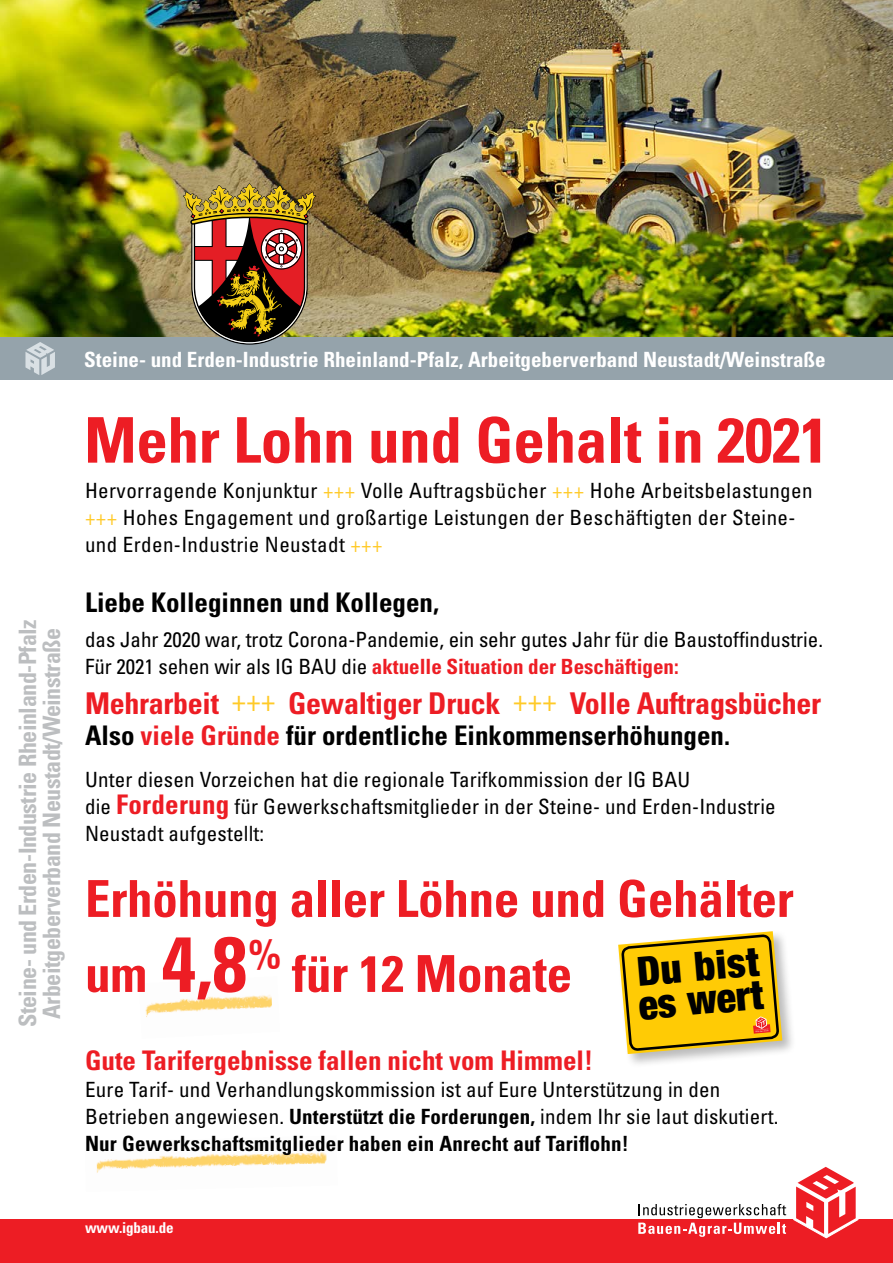
<style>
.page{position:relative;width:893px;height:1263px;background:#fff}
.page>*{position:absolute;margin:0;border:0;box-sizing:border-box;transform-origin:0 0}
.t1{font:700 condensed 63px "Univers";letter-spacing:-.005em;color:#ed1d24}
.t2{font:700 condensed 51px/75px "Univers";letter-spacing:-.005em;color:#ed1d24}
.t3{font:900 condensed 40.2px/33.3px "Helvetica Neue";color:#000}
.t4{font:700 condensed 30px "Univers";letter-spacing:-.01em;color:#ed1d24}
.t5{font:700 condensed 27px "Univers";color:#000}
.t6{font:700 condensed 27px "Univers";color:#ed1d24}
.t7{font:700 condensed 24px/24px "Univers";letter-spacing:-.02em;color:#bcbec0;text-align:center}
.t8{font:condensed 21px/27px "Univers";letter-spacing:.01em;color:#000}
.t9{font:700 condensed 21px "Univers";color:#fff}
.t10{font:700 condensed 15px "Univers";letter-spacing:-.01em;color:#fff}
.s1{color:#ffca28}
.s2{font-weight:700;color:#ed1d24}
.s3{font-weight:400;color:#ffca28}
.s4{color:#ed1d24}
.s5{font-weight:700;font-size:27px;color:#ed1d24}
.s6{font-size:78px}
.s7{font-weight:700}
</style>
<div class="page">
<div style="left:0;top:1219px;width:893px;height:44px;background:#ed1d24"></div>
<svg style="left:794px;top:1166px;width:64px;height:72px"></svg>
<svg style="left:638px;top:1204px;width:148px;height:33px"></svg>
<img style="left:145px;top:995px;width:127px;height:22px">
<img style="left:96px;top:1152px;width:231px;height:21px">
<img style="left:0;top:0;width:893px;height:337px">
<div style="left:0;top:337px;width:893px;height:42px;background:#95a3ab"></div>
<svg style="left:183px;top:183px;width:133px;height:162px"></svg>
<div style="left:616px;top:929px;width:180px;height:139px;background:#000;opacity:.27"></div>
<svg style="left:618px;top:931px;width:164px;height:123px"></svg>
<svg style="left:25px;top:342px;width:30px;height:33px"></svg>
<p class="t7" style="left:15px;top:1027px;width:409px;rotate:-90deg">Steine- und Erden-Industrie Rheinland-Pfalz<br>Arbeitgeberverband Neustadt/Weinstraße</p>
<p class="t9" style="left:84px;top:346px;width:743px">Steine- und Erden-Industrie Rheinland-Pfalz, Arbeitgeberverband Neustadt/Weinstraße</p>
<h1 class="t1" style="left:84px;top:402px;width:745px">Mehr Lohn und Gehalt in 2021</h1>
<p class="t8" style="left:85px;top:477px;width:729px">Hervorragende Konjunktur <span class="s1">+++</span> Volle Auftragsbücher <span class="s1">+++</span> Hohe Arbeitsbelastungen <span class="s1">+++</span> Hohes Engagement und großartige Leistungen der Beschäftigten der Steine&shy;und Erden-Industrie Neustadt <span class="s1">+++</span></p>
<p class="t5" style="left:85px;top:585px;width:356px">Liebe Kolleginnen und Kollegen,</p>
<p class="t8" style="left:85px;top:625px;width:740px">das Jahr 2020 war, trotz Corona-Pandemie, ein sehr gutes Jahr für die Baustoffndustrie.<br>Für 2021 sehen wir als IG BAU die <span class="s2">aktuelle Situation der Beschäftigen:</span></p>
<h3 class="t4" style="left:85px;top:685px;width:738px">Mehrarbeit <span class="s3">+++</span> Gewaltiger Druck <span class="s3">+++</span> Volle Auftragsbücher</h3>
<p class="t5" style="left:85px;top:719px;width:646px">Also <span class="s4">viele Gründe</span> für ordentliche Einkommenserhöhungen.</p>
<p class="t8" style="left:85px;top:765px;width:692px">Unter diesen Vorzeichen hat die regionale Tarifkommission der IG BAU<br>die <span class="s5">Forderung</span> für Gewerkschaftsmitglieder in der Steine- und Erden-Industrie<br>Neustadt aufgestellt:</p>
<h2 class="t2" style="left:85px;top:860px;width:710px">Erhöhung aller Löhne und Gehälter um <span class="s6">4,8</span><sup>%</sup> für 12 Monate</h2>
<h3 class="t3" style="left:634px;top:955px;width:127px;rotate:-5deg">Du bist es wert</h3>
<p class="t6" style="left:85px;top:1044px;width:509px">Gute Tarifergebnisse fallen nicht vom Himmel!</p>
<p class="t8" style="left:85px;top:1076px;width:695px">Eure Tarif- und Verhandlungskommission ist auf Eure Unterstützung in den<br>Betrieben angewiesen. <span class="s7">Unterstützt die Forderungen,</span> indem Ihr sie laut diskutiert.<br><span class="s7">Nur Gewerkschaftsmitglieder haben ein Anrecht auf Tariflohn!</span></p>
<p class="t10" style="left:85px;top:1219px;width:90px">www.igbau.de</p>
</div>
